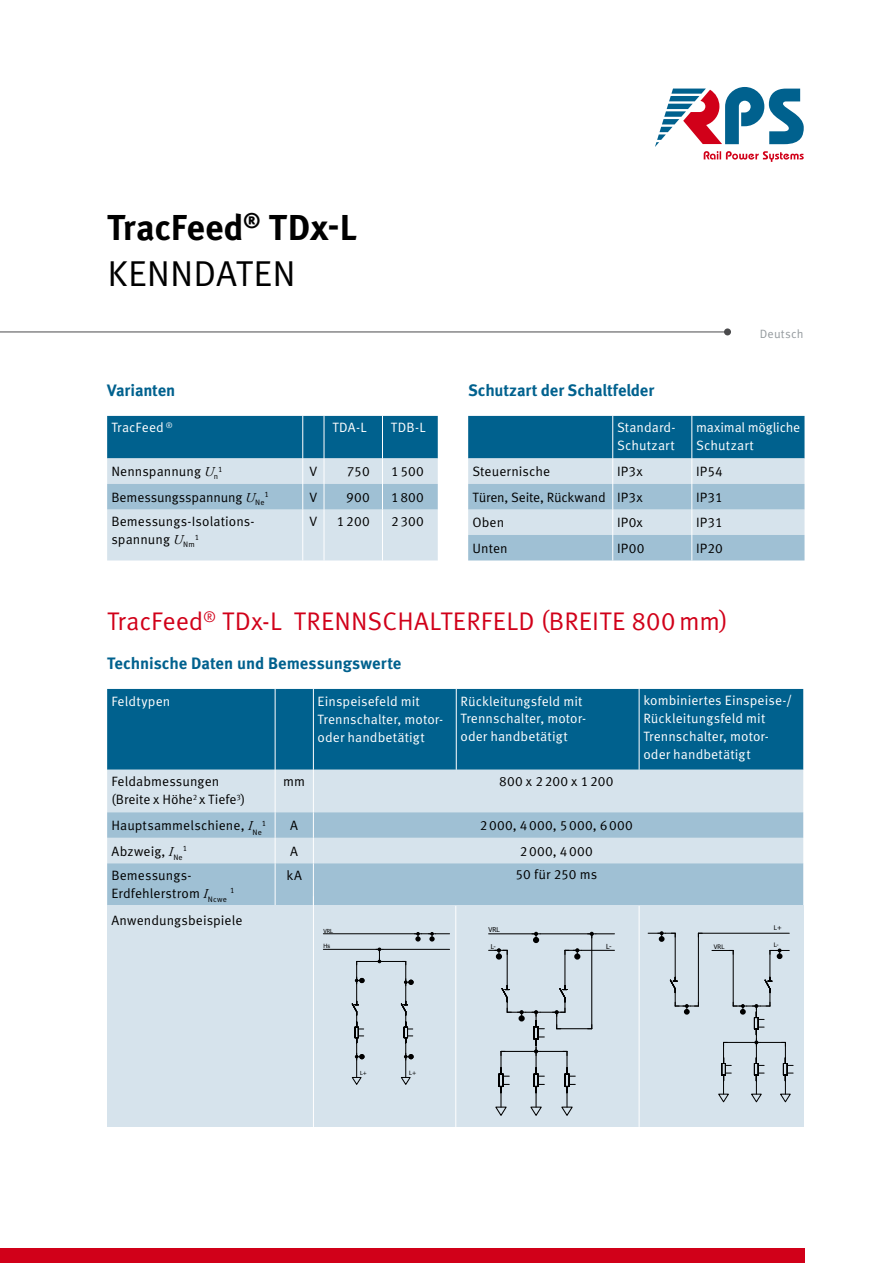
<style>
.page{position:relative;width:893px;height:1263px;background:#fff}
.page>*{position:absolute;margin:0;border:0;box-sizing:border-box;transform-origin:0 0}
.t1{font:700 36px/46.5px "Meta Pro";letter-spacing:-.005em;color:#000}
.t2{font:25.5px "Meta Pro";letter-spacing:.005em;color:#d10019}
.t3{font:700 16.5px "Meta Pro";letter-spacing:-.005em;color:#00618e}
.t4{font:13.5px/18px "Meta Pro";letter-spacing:.005em;color:#000}
.t5{font:13.5px/18px "Meta Pro";letter-spacing:.01em;color:#fff}
.t6{font:13.5px/18px "Meta Pro";letter-spacing:-.01em;color:#fff}
.t7{font:12px "Meta Pro";color:#949a9e}
.t8{font:7.8px "Meta Pro";color:#000}
.t9{font:6.9px "Tahoma";color:#000}
.t10{font:6.6px "Tahoma";color:#000}
.t11{font:6.45px "Tahoma";color:#000}
.t12{font:6.15px "Tahoma";color:#000}
.t13{font:5.85px "Tahoma";color:#000}
.t14{font:5.55px "Tahoma";color:#000}
.s1{font-weight:400}
.s2{font-family:"Adobe Garamond Pro";font-style:italic}
</style>
<div class="page">
<hr style="left:0;top:332px;width:727px;height:1px;background:#4b4b4d">
<div style="left:724px;top:328px;width:7px;height:7px;background:#4b4b4d;border-radius:50%"></div>
<div style="left:0;top:1248px;width:804px;height:15px;background:#d10019"></div>
<svg style="left:655px;top:87px;width:149px;height:75px"></svg>
<svg style="left:107px;top:416px;width:331px;height:144px;background:#8eb7cc"></svg>
<hr style="left:302px;top:509px;width:1px;height:51px;background:#fff">
<hr style="left:324px;top:509px;width:1px;height:51px;background:#fff">
<svg style="left:468px;top:416px;width:336px;height:144px;background:#88b3c9"></svg>
<div style="left:107px;top:689px;width:696px;height:81px;background:#00618e"></div>
<div style="left:107px;top:770px;width:696px;height:42px;background:#d6e3ec"></div>
<svg style="left:107px;top:812px;width:696px;height:94px;background:#aecada"></svg>
<hr style="left:456px;top:689px;width:1px;height:81px;background:#fff">
<hr style="left:639px;top:689px;width:1px;height:81px;background:#fff">
<hr style="left:275px;top:689px;width:1px;height:81px;background:#fff">
<hr style="left:313px;top:689px;width:1px;height:81px;background:#fff">
<hr style="left:275px;top:770px;width:1px;height:42px;background:#fff">
<hr style="left:313px;top:770px;width:1px;height:42px;background:#fff">
<hr style="left:275px;top:863px;width:1px;height:43px;background:#fff">
<hr style="left:313px;top:863px;width:1px;height:43px;background:#fff">
<svg style="left:275px;top:812px;width:1px;height:51px"></svg>
<svg style="left:313px;top:812px;width:1px;height:51px"></svg>
<div style="left:639px;top:906px;width:164px;height:221px;background:#d6e3ec"></div>
<hr style="left:675px;top:933px;width:1px;height:44px;background:#000">
<hr style="left:698px;top:933px;width:1px;height:73px;background:#000">
<hr style="left:698px;top:933px;width:91px;height:1px;background:#000">
<svg style="left:648px;top:931px;width:28px;height:11px"></svg>
<div style="left:754px;top:1017px;width:5px;height:12px;border:1px solid #000"></div>
<svg style="left:751px;top:1072px;width:13px;height:31px"></svg>
<div style="left:754px;top:1063px;width:5px;height:12px;border:1px solid #000"></div>
<svg style="left:780px;top:1072px;width:13px;height:31px"></svg>
<div style="left:783px;top:1063px;width:5px;height:12px;border:1px solid #000"></div>
<svg style="left:718px;top:1072px;width:13px;height:31px"></svg>
<svg style="left:723px;top:1026px;width:70px;height:40px"></svg>
<div style="left:721px;top:1063px;width:5px;height:12px;border:1px solid #000"></div>
<svg style="left:669px;top:977px;width:30px;height:38px"></svg>
<svg style="left:712px;top:948px;width:77px;height:72px"></svg>
<div style="left:107px;top:906px;width:210px;height:221px;background:#d6e3ec"></div>
<div style="left:313px;top:906px;width:150px;height:221px;background:#d6e3ec"></div>
<hr style="left:323px;top:949px;width:56px;height:1px;background:#000">
<hr style="left:383px;top:949px;width:67px;height:1px;background:#000">
<hr style="left:323px;top:933px;width:95px;height:1px;background:#000">
<svg style="left:414px;top:932px;width:36px;height:9px"></svg>
<svg style="left:351px;top:1035px;width:14px;height:50px"></svg>
<div style="left:354px;top:1027px;width:5px;height:11px;border:1px solid #000"></div>
<svg style="left:401px;top:1035px;width:13px;height:50px"></svg>
<div style="left:404px;top:1027px;width:4px;height:11px;border:1px solid #000"></div>
<svg style="left:351px;top:947px;width:63px;height:82px"></svg>
<div style="left:460px;top:906px;width:180px;height:221px;background:#d6e3ec"></div>
<hr style="left:557px;top:1028px;width:35px;height:1px;background:#000">
<hr style="left:591px;top:934px;width:1px;height:95px;background:#000">
<hr style="left:540px;top:933px;width:52px;height:1px;background:#000">
<hr style="left:507px;top:950px;width:1px;height:35px;background:#000">
<hr style="left:564px;top:950px;width:1px;height:35px;background:#000">
<hr style="left:501px;top:1051px;width:31px;height:1px;background:#000">
<hr style="left:489px;top:933px;width:47px;height:1px;background:#000">
<hr style="left:581px;top:950px;width:33px;height:1px;background:#000">
<svg style="left:588px;top:932px;width:26px;height:6px"></svg>
<svg style="left:532px;top:932px;width:8px;height:11px"></svg>
<svg style="left:489px;top:948px;width:19px;height:11px"></svg>
<svg style="left:564px;top:948px;width:17px;height:11px"></svg>
<div style="left:533px;top:1026px;width:6px;height:13px;border:1px solid #000"></div>
<svg style="left:530px;top:1084px;width:14px;height:32px"></svg>
<div style="left:533px;top:1073px;width:6px;height:14px;border:1px solid #000"></div>
<svg style="left:561px;top:1084px;width:14px;height:32px"></svg>
<svg style="left:532px;top:1036px;width:43px;height:41px"></svg>
<div style="left:564px;top:1073px;width:6px;height:14px;border:1px solid #000"></div>
<svg style="left:495px;top:1084px;width:14px;height:32px"></svg>
<svg style="left:500px;top:1051px;width:9px;height:26px"></svg>
<div style="left:498px;top:1073px;width:6px;height:14px;border:1px solid #000"></div>
<svg style="left:501px;top:985px;width:66px;height:44px"></svg>
<hr style="left:313px;top:896px;width:1px;height:231px;background:#fff">
<hr style="left:455px;top:906px;width:1px;height:221px;background:#fff">
<hr style="left:639px;top:906px;width:1px;height:221px;background:#fff">
<h1 class="t1" style="left:107px;top:205px;width:251px">TracFeed<sup>®</sup> TDx-L<br><span class="s1">Kenndaten</span></h1>
<p class="t3" style="left:107px;top:380px;width:70px">Varianten</p>
<p class="t5" style="left:111px;top:419px;width:63px">TracFeed <sup>®</sup></p>
<p class="t5" style="left:333px;top:419px;width:36px">TDA-L</p>
<p class="t5" style="left:391px;top:419px;width:36px">TDB-L</p>
<p class="t4" style="left:111px;top:463px;width:108px">Nennspannung <span class="s2">U</span><sub>n</sub></p>
<p class="t8" style="left:218px;top:464px;width:6px">1</p>
<p class="t4" style="left:309px;top:463px;width:9px">V</p>
<p class="t4" style="left:347px;top:463px;width:24px">750</p>
<p class="t4" style="left:391px;top:463px;width:34px">1500</p>
<p class="t4" style="left:111px;top:488px;width:155px">Bemessungsspannung <span class="s2">U</span><sub>N</sub> <sub>e</sub></p>
<p class="t8" style="left:264px;top:490px;width:6px">1</p>
<p class="t4" style="left:309px;top:488px;width:9px">V</p>
<p class="t4" style="left:346px;top:488px;width:25px">900</p>
<p class="t4" style="left:391px;top:488px;width:34px">1800</p>
<p class="t4" style="left:111px;top:513px;width:143px">Bemessungs-Isolations&shy;spannung <span class="s2">U</span><sub>N</sub> <sub>m</sub></p>
<p class="t4" style="left:309px;top:513px;width:9px">V</p>
<p class="t4" style="left:337px;top:513px;width:34px">1200</p>
<p class="t4" style="left:391px;top:513px;width:34px">2300</p>
<p class="t8" style="left:195px;top:532px;width:6px">1</p>
<p class="t3" style="left:468px;top:380px;width:188px">Schutzart der Schaltfelder</p>
<p class="t7" style="left:760px;top:326px;width:45px">Deutsch</p>
<p class="t5" style="left:617px;top:419px;width:60px">Standard-<br>Schutzart</p>
<p class="t6" style="left:696px;top:419px;width:106px">maximal mögliche<br>Schutzart</p>
<p class="t4" style="left:472px;top:463px;width:79px">Steuernische</p>
<p class="t4" style="left:617px;top:463px;width:27px">IP3x</p>
<p class="t4" style="left:696px;top:463px;width:28px">IP54</p>
<p class="t4" style="left:472px;top:488px;width:172px">Türen, Seite, Rückwand IP3x</p>
<p class="t4" style="left:696px;top:488px;width:28px">IP31</p>
<p class="t4" style="left:472px;top:514px;width:33px">Oben</p>
<p class="t4" style="left:617px;top:514px;width:27px">IP0x</p>
<p class="t4" style="left:696px;top:514px;width:28px">IP31</p>
<p class="t4" style="left:472px;top:540px;width:37px">Unten</p>
<p class="t4" style="left:617px;top:540px;width:29px">IP00</p>
<p class="t4" style="left:696px;top:540px;width:28px">IP20</p>
<h2 class="t2" style="left:107px;top:605px;width:622px">TracFeed<sup>®</sup> TDx-L Trennschalterfeld (Breite 800mm)</h2>
<p class="t3" style="left:107px;top:653px;width:296px">Technische Daten und Bemessungswerte</p>
<p class="t5" style="left:111px;top:692px;width:60px">Feldtypen</p>
<p class="t5" style="left:318px;top:692px;width:127px">Einspeisefeld mit<br>Trennschalter, motor&shy;oder handbetätigt</p>
<p class="t5" style="left:460px;top:692px;width:127px">Rückleitungsfeld mit<br>Trennschalter, motor&shy;oder handbetätigt</p>
<p class="t5" style="left:643px;top:692px;width:150px">kombiniertes Einspeise-/<br>Rückleitungsfeld mit<br>Trennschalter, motor&shy;oder handbetätigt</p>
<p class="t4" style="left:111px;top:773px;width:135px">Feldabmessungen (Breite x Höhe<sup>2</sup> x Tiefe<sup>3</sup>)</p>
<p class="t4" style="left:283px;top:773px;width:23px">mm</p>
<p class="t4" style="left:499px;top:773px;width:116px">800 x 2200 x 1200</p>
<p class="t4" style="left:111px;top:817px;width:152px">Hauptsammelschiene, <span class="s2">I</span><sub>N</sub> <sub>e</sub></p>
<p class="t8" style="left:262px;top:818px;width:6px">1</p>
<p class="t4" style="left:290px;top:817px;width:9px">A</p>
<p class="t4" style="left:480px;top:817px;width:155px">2000, 4000, 5000, 6000</p>
<p class="t4" style="left:111px;top:842px;width:73px">Abzweig, <span class="s2">I</span><sub>N</sub> <sub>e</sub></p>
<p class="t8" style="left:183px;top:843px;width:6px">1</p>
<p class="t4" style="left:290px;top:842px;width:9px">A</p>
<p class="t4" style="left:520px;top:842px;width:75px">2000, 4000</p>
<p class="t4" style="left:111px;top:866px;width:117px">Bemessungs-<br>Erdfehlerstrom <span class="s2">I</span><sub>N</sub> <sub>cwe</sub></p>
<p class="t4" style="left:286px;top:866px;width:17px">kA</p>
<p class="t4" style="left:516px;top:866px;width:83px">50 für 250 ms</p>
<p class="t8" style="left:230px;top:886px;width:6px">1</p>
<p class="t4" style="left:111px;top:911px;width:133px">Anwendungsbeispiele</p>
<p class="t14" style="left:323px;top:927px;width:11px">VRL</p>
<p class="t13" style="left:323px;top:942px;width:8px">Hs</p>
<p class="t14" style="left:360px;top:1069px;width:8px">L+</p>
<p class="t13" style="left:409px;top:1068px;width:9px">L+</p>
<p class="t10" style="left:489px;top:925px;width:13px">VRL</p>
<p class="t10" style="left:491px;top:942px;width:7px">L-</p>
<p class="t9" style="left:606px;top:942px;width:7px">L-</p>
<p class="t12" style="left:714px;top:943px;width:12px">VRL</p>
<p class="t11" style="left:774px;top:923px;width:9px">L+</p>
<p class="t12" style="left:774px;top:941px;width:6px">L-</p>
</div>
